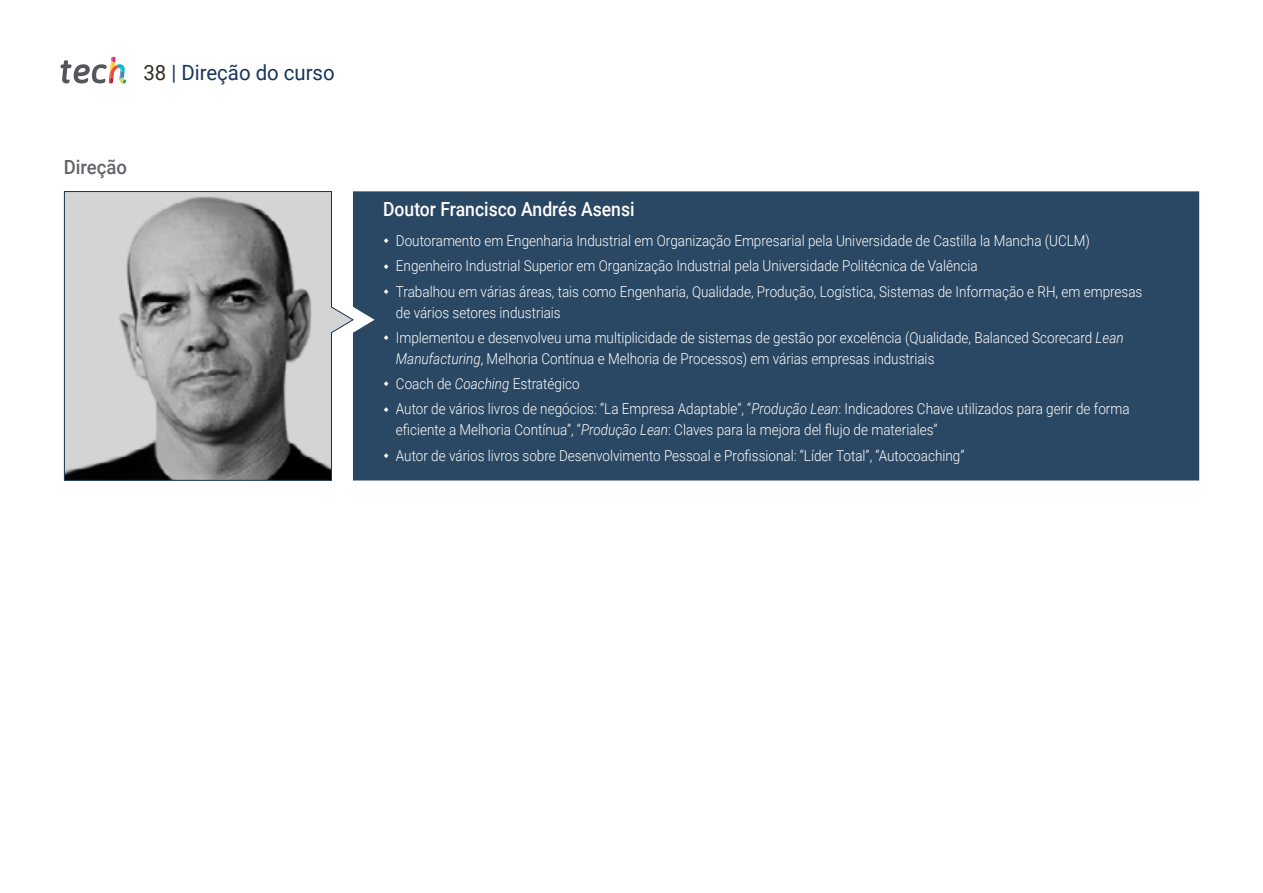
<style>
.page{position:relative;width:1263px;height:893px;background:#fff}
.page>*{position:absolute;margin:0;border:0;box-sizing:border-box;transform-origin:0 0}
.t1{font:21px "Roboto";color:#17355b}
.t2{font:500 19.5px "Roboto";color:#fff;scale:.9 1}
.t3{font:500 19.5px "Roboto";color:#61646a;scale:.95 1}
.t4{font:300 15px/25.2px "Roboto";color:#fff;scale:.9 1}
.s1{color:#312e20}
.s2{font-style:italic}
</style>
<div class="page">
<svg style="left:61px;top:57px;width:65px;height:27px"></svg>
<div style="left:354px;top:191px;width:845px;height:289px;background:#2a4763"></div>
<svg style="left:64px;top:191px;width:290px;height:290px;background:#a2a2a3"></svg>
<svg style="left:384px;top:238px;width:4px;height:5px"></svg>
<svg style="left:384px;top:264px;width:4px;height:5px"></svg>
<svg style="left:384px;top:289px;width:4px;height:5px"></svg>
<svg style="left:384px;top:335px;width:4px;height:5px"></svg>
<svg style="left:384px;top:381px;width:4px;height:5px"></svg>
<svg style="left:384px;top:407px;width:4px;height:5px"></svg>
<svg style="left:384px;top:453px;width:4px;height:5px"></svg>
<h1 class="t1" style="left:144px;top:57px;width:193px"><span class="s1">38</span> | Direção do curso</h1>
<h2 class="t3" style="left:64px;top:153px;width:68px">Direção</h2>
<h2 class="t2" style="left:383px;top:195px;width:281px">Doutor Francisco Andrés Asensi</h2>
<p class="t4" style="left:396px;top:228px;width:831px">Doutoramento em Engenharia Industrial em Organização Empresarial pela Universidade de Castilla la Mancha (UCLM)<br>Engenheiro Industrial Superior em Organização Industrial pela Universidade Politécnica de Valência<br>Trabalhou em várias áreas, tais como Engenharia, Qualidade, Produção, Logística, Sistemas de Informação e RH, em empresas</p>
<p class="t4" style="left:396px;top:299px;width:810px">de vários setores industriais<br>Implementou e desenvolveu uma multiplicidade de sistemas de gestão por excelência (Qualidade, Balanced Scorecard <span class="s2">Lean</span></p>
<p class="t4" style="left:396px;top:345px;width:817px"><span class="s2">Manufacturing</span>, Melhoria Contínua e Melhoria de Processos) em várias empresas industriais<br>Coach de <span class="s2">Coaching</span> Estratégico<br>Autor de vários livros de negócios: “La Empresa Adaptable”, “<span class="s2">Produção Lean</span>: Indicadores Chave utilizados para gerir de forma</p>
<p class="t4" style="left:396px;top:417px;width:633px">eficiente a Melhoria Contínua”, “<span class="s2">Produção Lean</span>: Claves para la mejora del flujo de materiales”<br>Autor de vários livros sobre Desenvolvimento Pessoal e Profissional: “Líder Total”, “Autocoaching”</p>
</div>
